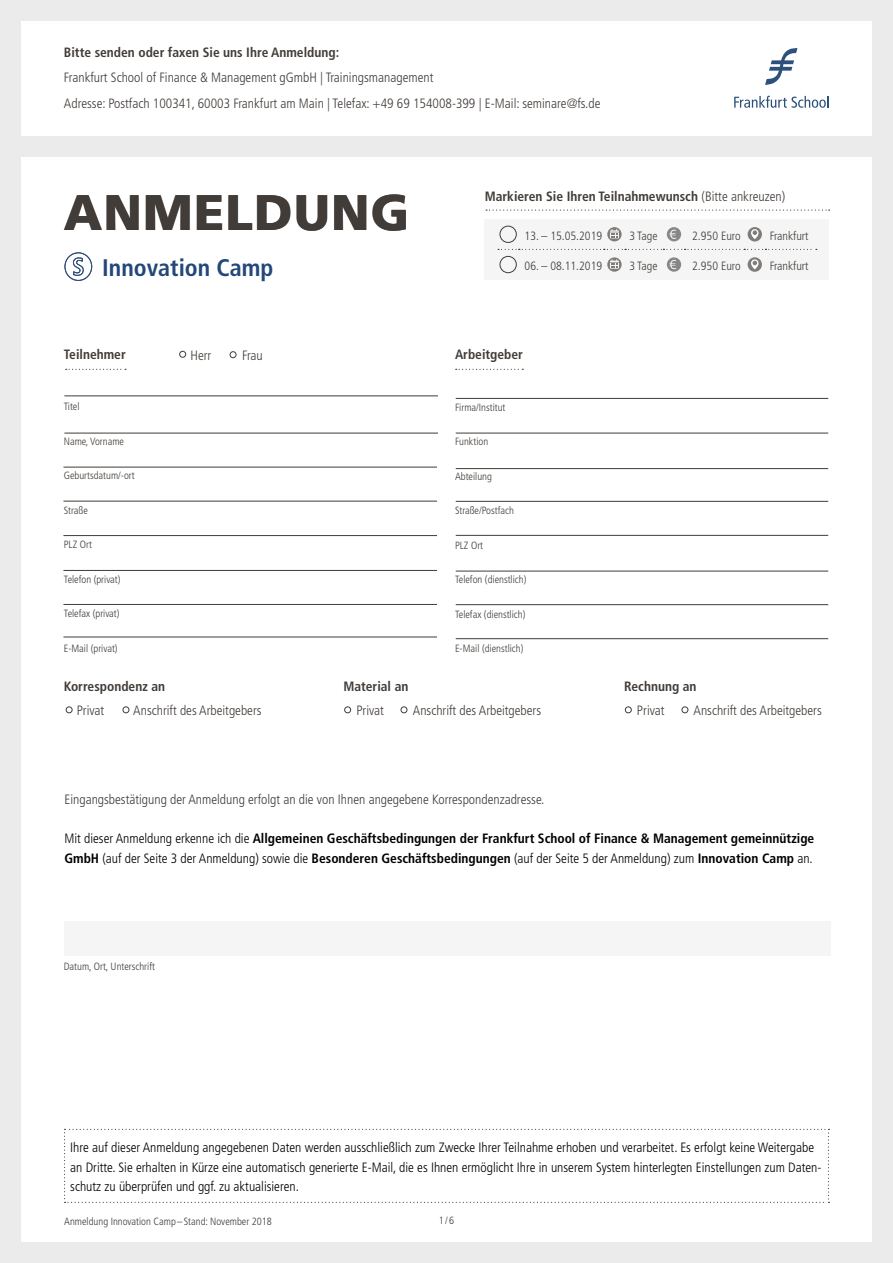
<style>
.page{position:relative;width:893px;height:1263px;background:#ebebeb}
.page>*{position:absolute;margin:0;border:0;box-sizing:border-box;transform-origin:0 0}
.t1{font:900 49.5px "Frutiger LT Arabic 75";letter-spacing:.025em;color:#413c38}
.t2{font:700 condensed 24px "Frutiger LT Std";color:#244779}
.t3{font:300 condensed 13.5px/25.5px "Frutiger LT Std";color:#413c38}
.t4{font:300 condensed 13.5px/19.5px "Frutiger LT Std";color:#000}
.t5{font:700 condensed 13.5px/19.5px "Frutiger LT Std";color:#000}
.t6{font:700 condensed 13.5px "Frutiger LT Std";color:#413c38}
.t7{font:300 condensed 12px "Frutiger LT Std";color:#413c38}
.t8{font:300 condensed 10.5px "Frutiger LT Std";color:#413c38}
.s1{font-weight:300}
</style>
<div class="page">
<div style="left:21px;top:157px;width:851px;height:1085px;background:#fff"></div>
<div style="left:21px;top:21px;width:851px;height:115px;background:#fff"></div>
<hr style="left:64px;top:396px;width:374px;height:1px;background:#413c38">
<hr style="left:64px;top:433px;width:374px;height:1px;background:#413c38">
<hr style="left:63px;top:467px;width:374px;height:1px;background:#413c38">
<hr style="left:63px;top:501px;width:374px;height:1px;background:#413c38">
<hr style="left:63px;top:535px;width:374px;height:1px;background:#413c38">
<hr style="left:63px;top:570px;width:374px;height:1px;background:#413c38">
<hr style="left:63px;top:604px;width:374px;height:1px;background:#413c38">
<hr style="left:63px;top:637px;width:374px;height:1px;background:#413c38">
<hr style="left:456px;top:398px;width:372px;height:1px;background:#413c38">
<hr style="left:456px;top:433px;width:372px;height:1px;background:#413c38">
<hr style="left:456px;top:468px;width:372px;height:1px;background:#413c38">
<hr style="left:456px;top:501px;width:372px;height:1px;background:#413c38">
<hr style="left:456px;top:535px;width:372px;height:1px;background:#413c38">
<hr style="left:456px;top:571px;width:372px;height:1px;background:#413c38">
<hr style="left:456px;top:604px;width:372px;height:1px;background:#413c38">
<hr style="left:456px;top:638px;width:372px;height:1px;background:#413c38">
<svg style="left:66px;top:707px;width:6px;height:6px"></svg>
<svg style="left:123px;top:707px;width:6px;height:6px"></svg>
<svg style="left:401px;top:707px;width:6px;height:6px"></svg>
<svg style="left:682px;top:707px;width:6px;height:6px"></svg>
<div style="left:344px;top:707px;width:7px;height:6px;border:1px solid #413c38;border-radius:50%"></div>
<svg style="left:625px;top:707px;width:6px;height:6px"></svg>
<svg style="left:66px;top:369px;width:60px;height:1px"></svg>
<svg style="left:456px;top:369px;width:67px;height:1px"></svg>
<div style="left:179px;top:351px;width:7px;height:6px;border:1px solid #413c38;border-radius:50%"></div>
<div style="left:230px;top:351px;width:6px;height:7px;border:1px solid #413c38;border-radius:50%"></div>
<svg style="left:765px;top:48px;width:33px;height:37px"></svg>
<svg style="left:734px;top:96px;width:95px;height:12px"></svg>
<div style="left:64px;top:921px;width:766px;height:34px;background:#f5f5f5"></div>
<svg style="left:64px;top:1129px;width:765px;height:74px"></svg>
<div style="left:65px;top:252px;width:27px;height:29px;border:1px solid #314d78;border-radius:50%"></div>
<svg style="left:73px;top:257px;width:11px;height:19px"></svg>
<svg style="left:486px;top:210px;width:344px;height:1px"></svg>
<div style="left:485px;top:219px;width:344px;height:61px;background:#f5f5f5"></div>
<svg style="left:498px;top:249px;width:319px;height:1px"></svg>
<div style="left:500px;top:226px;width:17px;height:17px;border:1px solid #413c38;border-radius:50%"></div>
<svg style="left:607px;top:227px;width:15px;height:14px"></svg>
<svg style="left:667px;top:227px;width:14px;height:14px"></svg>
<div style="left:748px;top:227px;width:14px;height:14px;background:#7f7c7a;border-radius:50%"></div>
<svg style="left:751px;top:229px;width:7px;height:10px"></svg>
<svg style="left:753px;top:230px;width:4px;height:5px"></svg>
<div style="left:500px;top:256px;width:17px;height:17px;border:1px solid #413c38;border-radius:50%"></div>
<svg style="left:607px;top:257px;width:15px;height:15px"></svg>
<svg style="left:667px;top:257px;width:14px;height:15px"></svg>
<svg style="left:748px;top:257px;width:14px;height:15px"></svg>
<svg style="left:751px;top:259px;width:7px;height:10px"></svg>
<svg style="left:753px;top:261px;width:4px;height:4px"></svg>
<p class="t6" style="left:64px;top:44px;width:277px">Bitte senden oder faxen Sie uns Ihre Anmeldung:</p>
<p class="t3" style="left:64px;top:65px;width:538px">Frankfurt School of Finance &amp; Management gGmbH | Trainingsmanagement<br>Adresse: Postfach 100341, 60003 Frankfurt am Main | Telefax: +49 69 154008-399 | E-Mail: seminare@fs.de</p>
<h1 class="t1" style="left:64px;top:184px;width:347px">ANMELDUNG</h1>
<h2 class="t2" style="left:102px;top:253px;width:173px">Innovation Camp</h2>
<p class="t6" style="left:485px;top:188px;width:302px">Markieren Sie Ihren Teilnahmewunsch <span class="s1">(Bitte ankreuzen)</span></p>
<p class="t7" style="left:525px;top:229px;width:79px">13. – 15.05.2019</p>
<p class="t7" style="left:629px;top:229px;width:30px">3 Tage</p>
<p class="t7" style="left:692px;top:229px;width:50px">2.950 Euro</p>
<p class="t7" style="left:770px;top:229px;width:40px">Frankfurt</p>
<p class="t7" style="left:525px;top:259px;width:79px">06. – 08.11.2019</p>
<p class="t7" style="left:629px;top:259px;width:30px">3 Tage</p>
<p class="t7" style="left:692px;top:259px;width:50px">2.950 Euro</p>
<p class="t7" style="left:770px;top:259px;width:40px">Frankfurt</p>
<p class="t6" style="left:64px;top:347px;width:63px">Teilnehmer</p>
<p class="t3" style="left:191px;top:343px;width:22px">Herr</p>
<p class="t3" style="left:242px;top:343px;width:22px">Frau</p>
<p class="t6" style="left:455px;top:347px;width:70px">Arbeitgeber</p>
<p class="t8" style="left:64px;top:400px;width:17px">Titel</p>
<p class="t8" style="left:64px;top:435px;width:62px">Name, Vorname</p>
<p class="t8" style="left:64px;top:469px;width:73px">Geburtsdatum/-ort</p>
<p class="t8" style="left:64px;top:504px;width:26px">Straße</p>
<p class="t8" style="left:64px;top:538px;width:30px">PLZ Ort</p>
<p class="t8" style="left:64px;top:573px;width:58px">Telefon (privat)</p>
<p class="t8" style="left:64px;top:607px;width:57px">Telefax (privat)</p>
<p class="t8" style="left:64px;top:642px;width:55px">E-Mail (privat)</p>
<p class="t6" style="left:64px;top:678px;width:103px">Korrespondenz an</p>
<p class="t3" style="left:77px;top:698px;width:29px">Privat</p>
<p class="t3" style="left:133px;top:698px;width:130px">Anschrift des Arbeitgebers</p>
<p class="t8" style="left:455px;top:401px;width:52px">Firma/Institut</p>
<p class="t8" style="left:455px;top:436px;width:35px">Funktion</p>
<p class="t8" style="left:455px;top:470px;width:38px">Abteilung</p>
<p class="t8" style="left:455px;top:505px;width:60px">Straße/Postfach</p>
<p class="t8" style="left:455px;top:539px;width:30px">PLZ Ort</p>
<p class="t8" style="left:455px;top:574px;width:73px">Telefon (dienstlich)</p>
<p class="t8" style="left:455px;top:608px;width:72px">Telefax (dienstlich)</p>
<p class="t8" style="left:455px;top:643px;width:70px">E-Mail (dienstlich)</p>
<p class="t6" style="left:343px;top:678px;width:67px">Material an</p>
<p class="t3" style="left:356px;top:698px;width:29px">Privat</p>
<p class="t3" style="left:413px;top:698px;width:130px">Anschrift des Arbeitgebers</p>
<p class="t6" style="left:624px;top:678px;width:74px">Rechnung an</p>
<p class="t3" style="left:637px;top:698px;width:29px">Privat</p>
<p class="t3" style="left:693px;top:698px;width:130px">Anschrift des Arbeitgebers</p>
<p class="t3" style="left:64px;top:787px;width:482px">Eingangsbestätigung der Anmeldung erfolgt an die von Ihnen angegebene Korrespondenzadresse.</p>
<p class="t5" style="left:64px;top:829px;width:751px"><span class="s1">Mit dieser Anmeldung erkenne ich die</span> Allgemeinen Geschäftsbedingungen der Frankfurt School of Finance &amp; Management gemeinnützige<br>GmbH <span class="s1">(auf der Seite 3 der Anmeldung) sowie die</span> Besonderen Geschäftsbedingungen <span class="s1">(auf der Seite 5 der Anmeldung) zum</span> Innovation Camp <span class="s1">an.</span></p>
<p class="t8" style="left:64px;top:960px;width:93px">Datum, Ort, Unterschrift</p>
<p class="t4" style="left:70px;top:1138px;width:753px">Ihre auf dieser Anmeldung angegebenen Daten werden ausschließlich zum Zwecke Ihrer Teilnahme erhoben und verarbeitet. Es erfolgt keine Weitergabe an Dritte. Sie erhalten in Kürze eine automatisch generierte E-Mail, die es Ihnen ermöglicht Ihre in unserem System hinterlegten Einstellungen zum Daten&shy;schutz zu überprüfen und ggf. zu aktualisieren.</p>
<p class="t8" style="left:64px;top:1215px;width:209px">Anmeldung Innovation Camp –Stand: November 2018</p>
<p class="t8" style="left:439px;top:1214px;width:17px">1/6</p>
</div>
